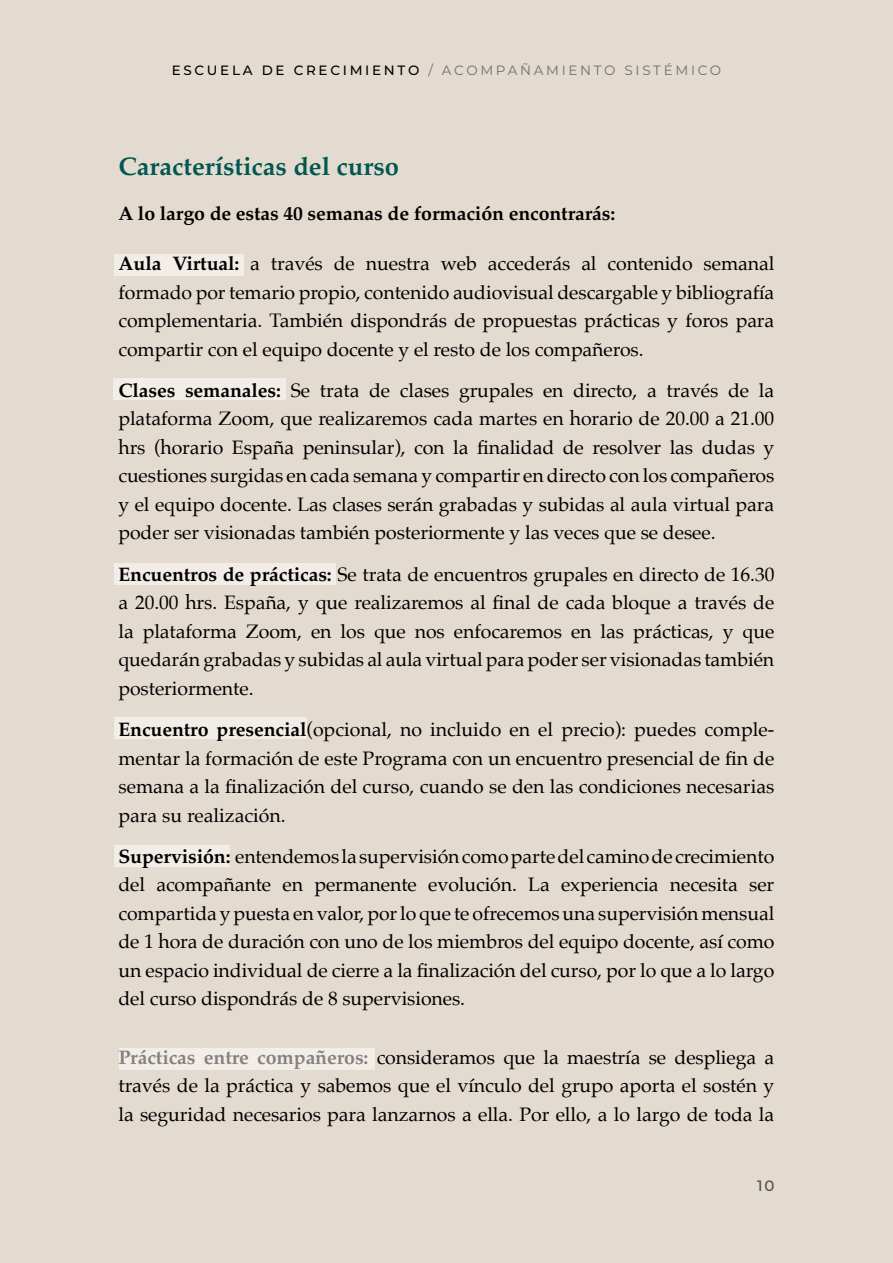
<style>
.page{position:relative;width:893px;height:1263px;background:#e4dbd0}
.page>*{position:absolute;margin:0;border:0;box-sizing:border-box;transform-origin:0 0}
.t1{font:700 25.5px "Palatino";color:#005850}
.t2{font:19.5px/28.5px "Palatino";letter-spacing:-.005em;color:#000;text-align:justify}
.t3{font:700 19.5px "Palatino";letter-spacing:-.005em;color:#000}
.t4{font:500 15px "Montserrat";color:#4d4d4d}
.t5{font:13.5px "Montserrat";letter-spacing:.2em;color:#706f6f}
.s1{font-weight:500;color:#000}
.s2{font-weight:700}
</style>
<div class="page">
<div style="left:114px;top:254px;width:129px;height:22px;background:#ede8e3"></div>
<div style="left:114px;top:378px;width:172px;height:21px;background:#ede8e3"></div>
<div style="left:114px;top:563px;width:222px;height:22px;background:#ede8e3"></div>
<div style="left:114px;top:717px;width:192px;height:21px;background:#ede8e3"></div>
<div style="left:114px;top:845px;width:116px;height:21px;background:#ede8e3"></div>
<div style="left:119px;top:1048px;width:255px;height:21px;background:#ede8e3"></div>
<p class="t5" style="left:172px;top:61px;width:551px"><span class="s1">ESCUELA DE CRECIMIENTO</span> / ACOMPAÑAMIENTO SISTÉMICO</p>
<h1 class="t1" style="left:118px;top:144px;width:282px">Características del curso</h1>
<p class="t3" style="left:118px;top:197px;width:498px">A lo largo de estas 40 semanas de formación encontrarás:</p>
<p class="t2" style="left:118px;top:249px;width:657px"><span class="s2">Aula Virtual:</span> a través de nuestra web accederás al contenido semanal formado por temario propio, contenido audiovisual descargable y bibliografía complementaria. También dispondrás de propuestas prácticas y foros para compartir con el equipo docente y el resto de los compañeros.</p>
<p class="t2" style="left:118px;top:376px;width:657px"><span class="s2">Clases semanales:</span> Se trata de clases grupales en directo, a través de la plataforma Zoom, que realizaremos cada martes en horario de 20.00 a 21.00 hrs (horario España peninsular), con la finalidad de resolver las dudas y cuestiones surgidas en cada semana y compartir en directo con los compañeros y el equipo docente. Las clases serán grabadas y subidas al aula virtual para poder ser visionadas también posteriormente y las veces que se desee.</p>
<p class="t2" style="left:118px;top:560px;width:657px"><span class="s2">Encuentros de prácticas:</span> Se trata de encuentros grupales en directo de 16.30 a 20.00 hrs. España, y que realizaremos al final de cada bloque a través de la plataforma Zoom, en los que nos enfocaremos en las prácticas, y que quedarán grabadas y subidas al aula virtual para poder ser visionadas también posteriormente.</p>
<p class="t2" style="left:118px;top:715px;width:657px"><span class="s2">Encuentro presencial</span>(opcional, no incluido en el precio): puedes comple&shy;mentar la formación de este Programa con un encuentro presencial de fin de semana a la finalización del curso, cuando se den las condiciones necesarias para su realización.</p>
<p class="t2" style="left:118px;top:842px;width:657px"><span class="s2">Supervisión:</span> entendemos la supervisión como parte del camino de crecimiento del acompañante en permanente evolución. La experiencia necesita ser compartida y puesta en valor, por lo que te ofrecemos una supervisión mensual de 1 hora de duración con uno de los miembros del equipo docente, así como un espacio individual de cierre a la finalización del curso, por lo que a lo largo del curso dispondrás de 8 supervisiones.</p>
<p class="t2" style="left:118px;top:1043px;width:657px"><span class="s2">Prácticas entre compañeros:</span> consideramos que la maestría se despliega a través de la práctica y sabemos que el vínculo del grupo aporta el sostén y la seguridad necesarios para lanzarnos a ella. Por ello, a lo largo de toda la</p>
<p class="t4" style="left:757px;top:1175px;width:19px">10</p>
</div>
